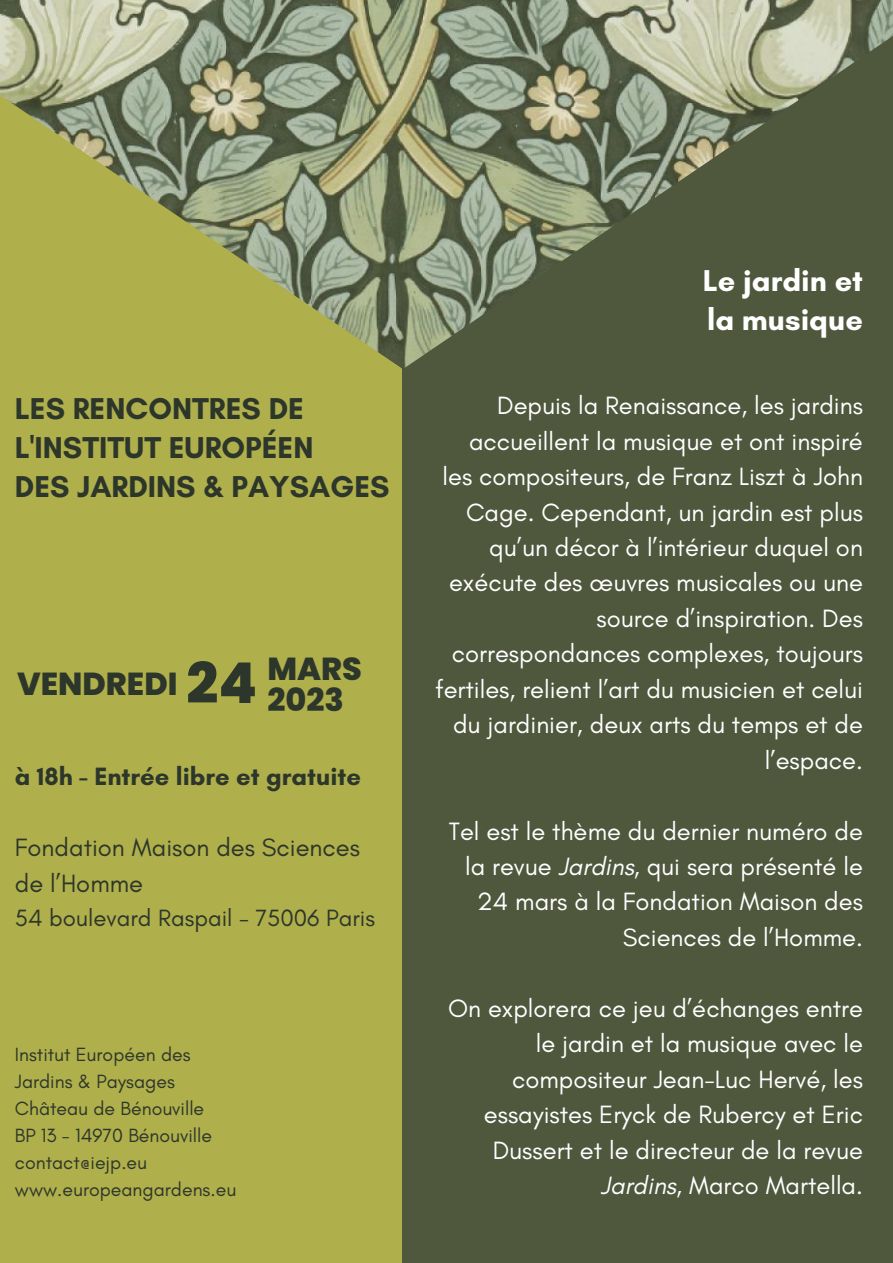
<style>
.page{position:relative;width:893px;height:1263px;background:#4f573d}
.page>*{position:absolute;margin:0;border:0;box-sizing:border-box;transform-origin:0 0}
.t1{font:800 31.8px/31.5px "Poppins";color:#2d362b}
.t2{font:700 30.67px/38.8px "Glacial Indifference";color:#2d362b}
.t3{font:700 30.67px/38.8px "Glacial Indifference";color:#fff}
.t4{font:25.5px/35.4px "Glacial Indifference";color:#fff;text-align:right}
.t5{font:25.5px/35.4px "Glacial Indifference";color:#2d362b}
.t6{font:700 25.5px "Glacial Indifference";color:#2d362b}
.t7{font:24px "Glacial Indifference";color:#2d362b}
.t8{font:19.5px/27px "Glacial Indifference";color:#2d362b}
.s1{font-size:56.18px}
.s2{font-style:italic}
</style>
<div class="page">
<div style="left:0;top:94px;width:401px;height:1169px;background:#afaf4b"></div>
<img style="left:0;top:0;width:893px;height:369px">
<p class="t3" style="left:703px;top:261px;width:161px">Le jardin et la musique</p>
<p class="t2" style="left:15px;top:389px;width:376px">LES RENCONTRES DE<br>L'INSTITUT EUROPÉEN<br>DES JARDINS &amp; PAYSAGES</p>
<p class="t4" style="left:435px;top:388px;width:429px">Depuis la Renaissance, les jardins accueillent la musique et ont inspiré les compositeurs, de Franz Liszt à John Cage. Cependant, un jardin est plus qu’un décor à l’intérieur duquel on exécute des œuvres musicales ou une source d’inspiration. Des correspondances complexes, toujours fertiles, relient l’art du musicien et celui du jardinier, deux arts du temps et de l’espace.</p>
<p class="t1" style="left:267px;top:653px;width:96px;text-indent:-81px"><span class="s1">24</span> MARS<br>2023</p>
<p class="t1" style="left:17px;top:668px;width:162px">VENDREDI</p>
<p class="t6" style="left:15px;top:761px;width:348px">à 18h - Entrée libre et gratuite</p>
<p class="t5" style="left:15px;top:830px;width:347px">Fondation Maison des Sciences de l’Homme</p>
<p class="t7" style="left:15px;top:903px;width:362px">54 boulevard Raspail - 75006 Paris</p>
<p class="t8" style="left:15px;top:1041px;width:223px">Institut Européen des<br>Jardins &amp; Paysages<br>Château de Bénouville<br>BP 13 - 14970 Bénouville contact@iejp.eu www.europeangardens.eu</p>
<p class="t4" style="left:449px;top:813px;width:416px">Tel est le thème du dernier numéro de la revue <span class="s2">Jardins</span>, qui sera présenté le<br>24 mars à la Fondation Maison des<br>Sciences de l’Homme.</p>
<p class="t4" style="left:448px;top:990px;width:416px">On explorera ce jeu d’échanges entre le jardin et la musique avec le compositeur Jean-Luc Hervé, les essayistes Eryck de Rubercy et Eric<br>Dussert et le directeur de la revue<br><span class="s2">Jardins</span>, Marco Martella.</p>
</div>
